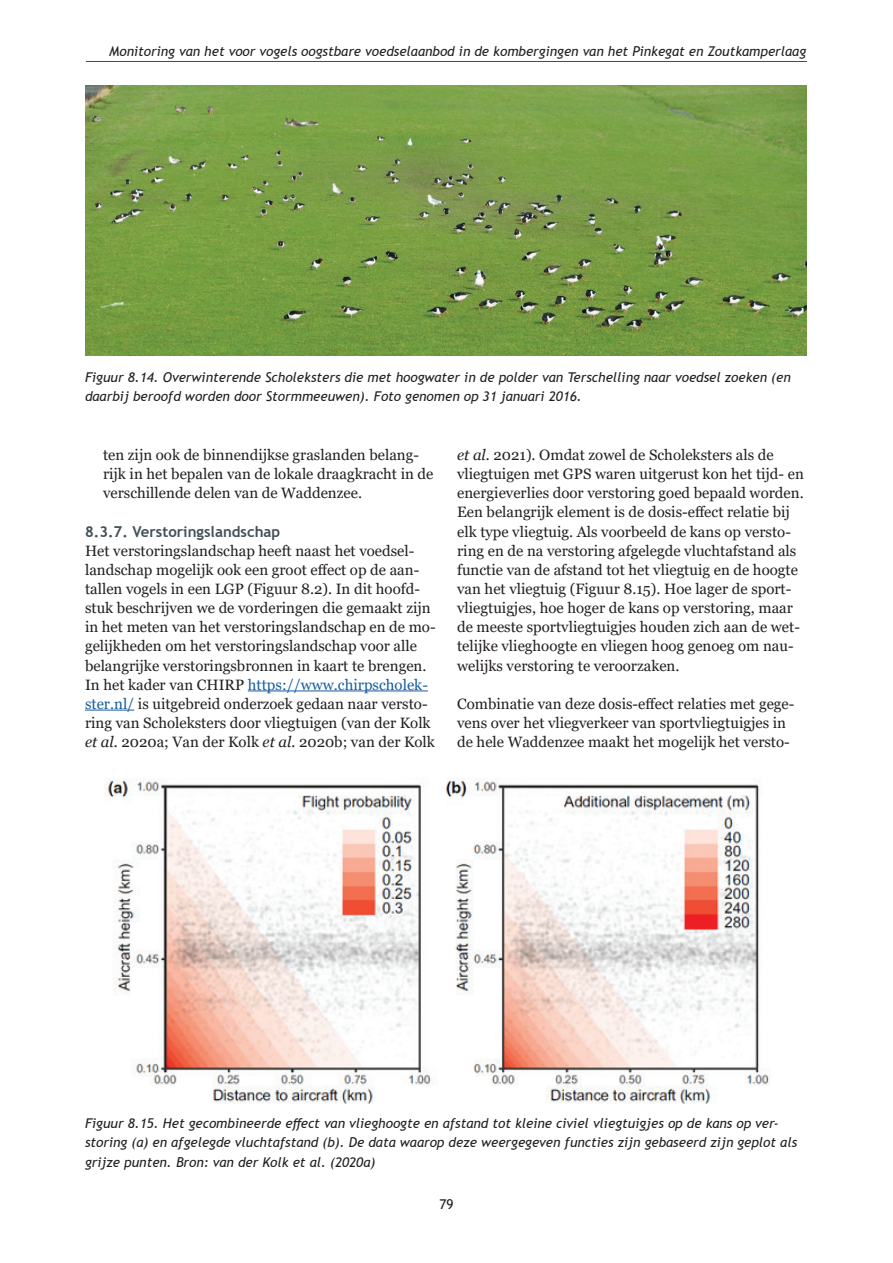
<style>
.page{position:relative;width:893px;height:1263px;background:#fff}
.page>*{position:absolute;margin:0;border:0;box-sizing:border-box;transform-origin:0 0}
.t1{font:15px/19.2px "Georgia";color:#231f20}
.t2{font:700 15px "Trebuchet MS";color:#425159}
.t3{font:italic 13.5px/19.2px "Trebuchet MS";color:#231f20}
.t4{font:13.5px "Trebuchet MS";color:#231f20}
.s1{color:#175d9e}
.s2{font-style:italic}
</style>
<div class="page">
<hr style="left:86px;top:61px;width:721px;height:1px;background:#00657c">
<hr style="left:248px;top:690px;width:180px;height:1px;background:#175d9e">
<hr style="left:85px;top:710px;width:49px;height:1px;background:#175d9e">
<img style="left:85px;top:85px;width:722px;height:270px">
<img style="left:104px;top:778px;width:667px;height:326px">
<p class="t3" style="left:109px;top:42px;width:698px">Monitoring van het voor vogels oogstbare voedselaanbod in de kombergingen van het Pinkegat en Zoutkamperlaag</p>
<p class="t3" style="left:85px;top:368px;width:707px">Figuur 8.14. Overwinterende Scholeksters die met hoogwater in de polder van Terschelling naar voedsel zoeken (en daarbij beroofd worden door Stormmeeuwen). Foto genomen op 31 januari 2016.</p>
<p class="t1" style="left:103px;top:445px;width:332px">ten zijn ook de binnendijkse graslanden belang&shy;rijk in het bepalen van de lokale draagkracht in de verschillende delen van de Waddenzee.</p>
<p class="t2" style="left:85px;top:522px;width:197px">8.3.7. Verstoringslandschap</p>
<p class="t1" style="left:85px;top:541px;width:352px">Het verstoringslandschap heeft naast het voedsel&shy;landschap mogelijk ook een groot effect op de aan&shy;tallen vogels in een LGP (Figuur 8.2). In dit hoofd&shy;stuk beschrijven we de vorderingen die gemaakt zijn in het meten van het verstoringslandschap en de mo&shy;gelijkheden om het verstoringslandschap voor alle belangrijke verstoringsbronnen in kaart te brengen.<br>In het kader van CHIRP <span class="s1">https://www.chirpscholek&shy;ster.nl/</span> is uitgebreid onderzoek gedaan naar versto&shy;ring van Scholeksters door vliegtuigen (van der Kolk <span class="s2">et al.</span> 2020a; Van der Kolk <span class="s2">et al.</span> 2020b; van der Kolk</p>
<p class="t1" style="left:457px;top:446px;width:348px"><span class="s2">et al.</span> 2021). Omdat zowel de Scholeksters als de vliegtuigen met GPS waren uitgerust kon het tijd- en energieverlies door verstoring goed bepaald worden.<br>Een belangrijk element is de dosis-effect relatie bij elk type vliegtuig. Als voorbeeld de kans op versto&shy;ring en de na verstoring afgelegde vluchtafstand als functie van de afstand tot het vliegtuig en de hoogte van het vliegtuig (Figuur 8.15). Hoe lager de sport&shy;vliegtuigjes, hoe hoger de kans op verstoring, maar de meeste sportvliegtuigjes houden zich aan de wet&shy;telijke vlieghoogte en vliegen hoog genoeg om nau&shy;welijks verstoring te veroorzaken.</p>
<p class="t1" style="left:457px;top:694px;width:339px">Combinatie van deze dosis-effect relaties met gege&shy;vens over het vliegverkeer van sportvliegtuigjes in de hele Waddenzee maakt het mogelijk het versto-</p>
<p class="t3" style="left:85px;top:1114px;width:714px">Figuur 8.15. Het gecombineerde effect van vlieghoogte en afstand tot kleine civiel vliegtuigjes op de kans op ver&shy;storing (a) en afgelegde vluchtafstand (b). De data waarop deze weergegeven functies zijn gebaseerd zijn geplot als grijze punten. Bron: van der Kolk et al. (2020a)</p>
<p class="t4" style="left:439px;top:1195px;width:16px">79</p>
</div>
